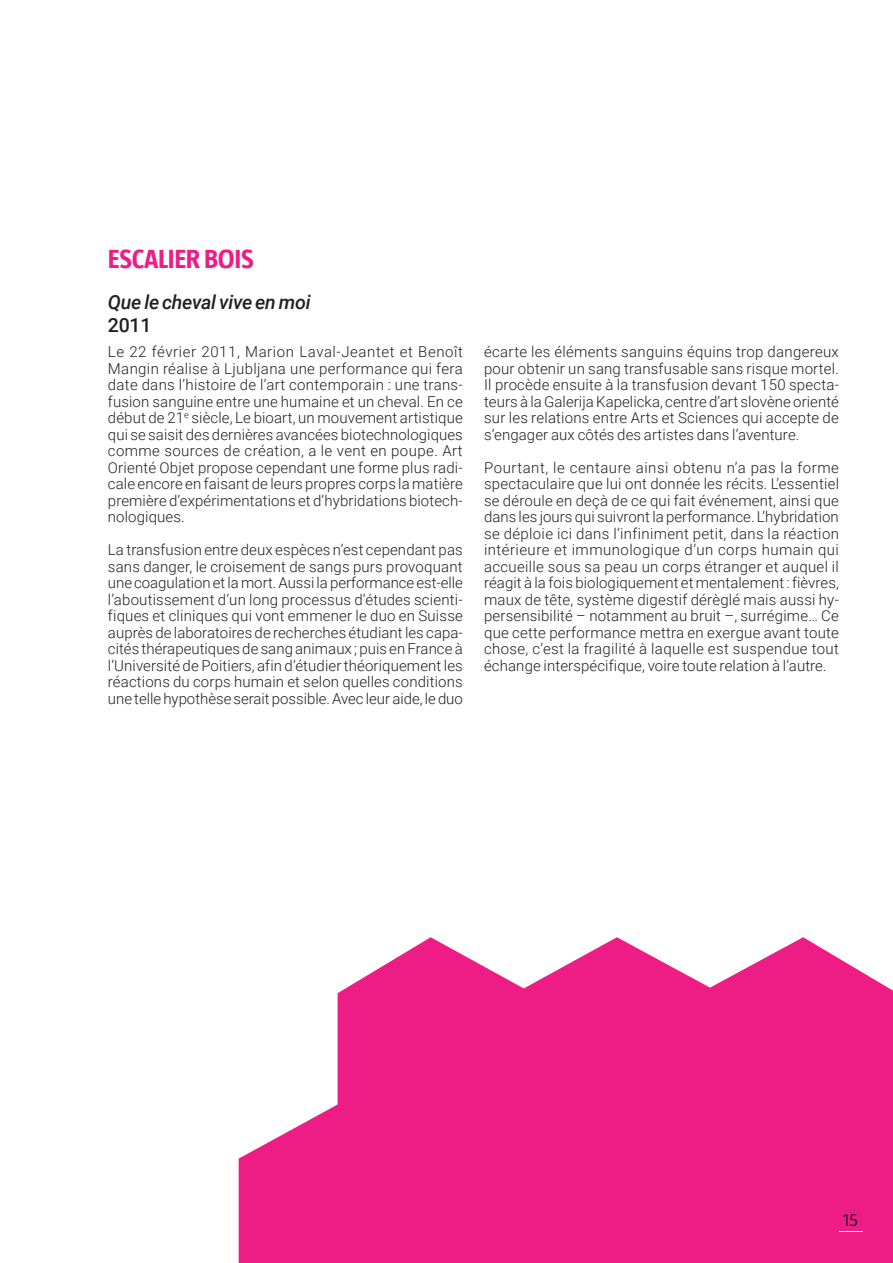
<style>
.page{position:relative;width:893px;height:1263px;background:#fff}
.page>*{position:absolute;margin:0;border:0;box-sizing:border-box;transform-origin:0 0}
.t1{font:700 27px "Taz";letter-spacing:-.01em;color:#ed1d85}
.t2{font:italic 500 19.5px "Roboto";letter-spacing:-.01em;color:#231f20}
.t3{font:500 19.5px "Roboto";color:#231f20}
.t4{font:300 18px "Taz";color:#231f20}
.t5{font:300 15px/16.5px "Roboto";letter-spacing:.005em;color:#231f20;text-align:justify}
</style>
<div class="page">
<svg style="left:239px;top:937px;width:654px;height:326px;fill:#ed1d85"></svg>
<svg style="left:839px;top:1231px;width:23px;height:1px"></svg>
<h1 class="t1" style="left:108px;top:245px;width:147px">ESCALIER BOIS</h1>
<h2 class="t2" style="left:108px;top:288px;width:204px">Que le cheval vive en moi</h2>
<h2 class="t3" style="left:108px;top:311px;width:45px">2011</h2>
<p class="t5" style="left:108px;top:343px;width:356px">Le 22 février 2011, Marion Laval-Jeantet et Benoît Mangin réalise à Ljubljana une performance qui fera date dans l’histoire de l’art contemporain : une trans&shy;fusion sanguine entre une humaine et un cheval. En ce début de 21<sup>e</sup> siècle, Le bioart, un mouvement artistique qui se saisit des dernières avancées biotechnologiques comme sources de création, a le vent en poupe. Art Orienté Objet propose cependant une forme plus radi&shy;cale encore en faisant de leurs propres corps la matière première d’expérimentations et d’hybridations biotech&shy;nologiques.</p>
<p class="t5" style="left:108px;top:541px;width:356px">La transfusion entre deux espèces n’est cependant pas sans danger, le croisement de sangs purs provoquant une coagulation et la mort. Aussi la performance est-elle l’aboutissement d’un long processus d’études scienti&shy;fiques et cliniques qui vont emmener le duo en Suisse auprès de laboratoires de recherches étudiant les capa&shy;cités thérapeutiques de sang animaux ; puis en France à l’Université de Poitiers, afin d’étudier théoriquement les réactions du corps humain et selon quelles conditions une telle hypothèse serait possible. Avec leur aide, le duo</p>
<p class="t5" style="left:484px;top:343px;width:356px">écarte les éléments sanguins équins trop dangereux pour obtenir un sang transfusable sans risque mortel.<br>Il procède ensuite à la transfusion devant 150 specta&shy;teurs à la Galerija Kapelicka, centre d’art slovène orienté sur les relations entre Arts et Sciences qui accepte de s’engager aux côtés des artistes dans l’aventure.</p>
<p class="t5" style="left:484px;top:459px;width:356px">Pourtant, le centaure ainsi obtenu n’a pas la forme spectaculaire que lui ont donnée les récits. L’essentiel se déroule en deçà de ce qui fait événement, ainsi que dans les jours qui suivront la performance. L’hybridation se déploie ici dans l’infiniment petit, dans la réaction intérieure et immunologique d’un corps humain qui accueille sous sa peau un corps étranger et auquel il réagit à la fois biologiquement et mentalement : fièvres, maux de tête, système digestif dérèglé mais aussi hy&shy;persensibilité – notamment au bruit –, surrégime… Ce que cette performance mettra en exergue avant toute chose, c’est la fragilité à laquelle est suspendue tout échange interspécifique, voire toute relation à l’autre.</p>
<p class="t4" style="left:843px;top:1211px;width:16px">15</p>
</div>
